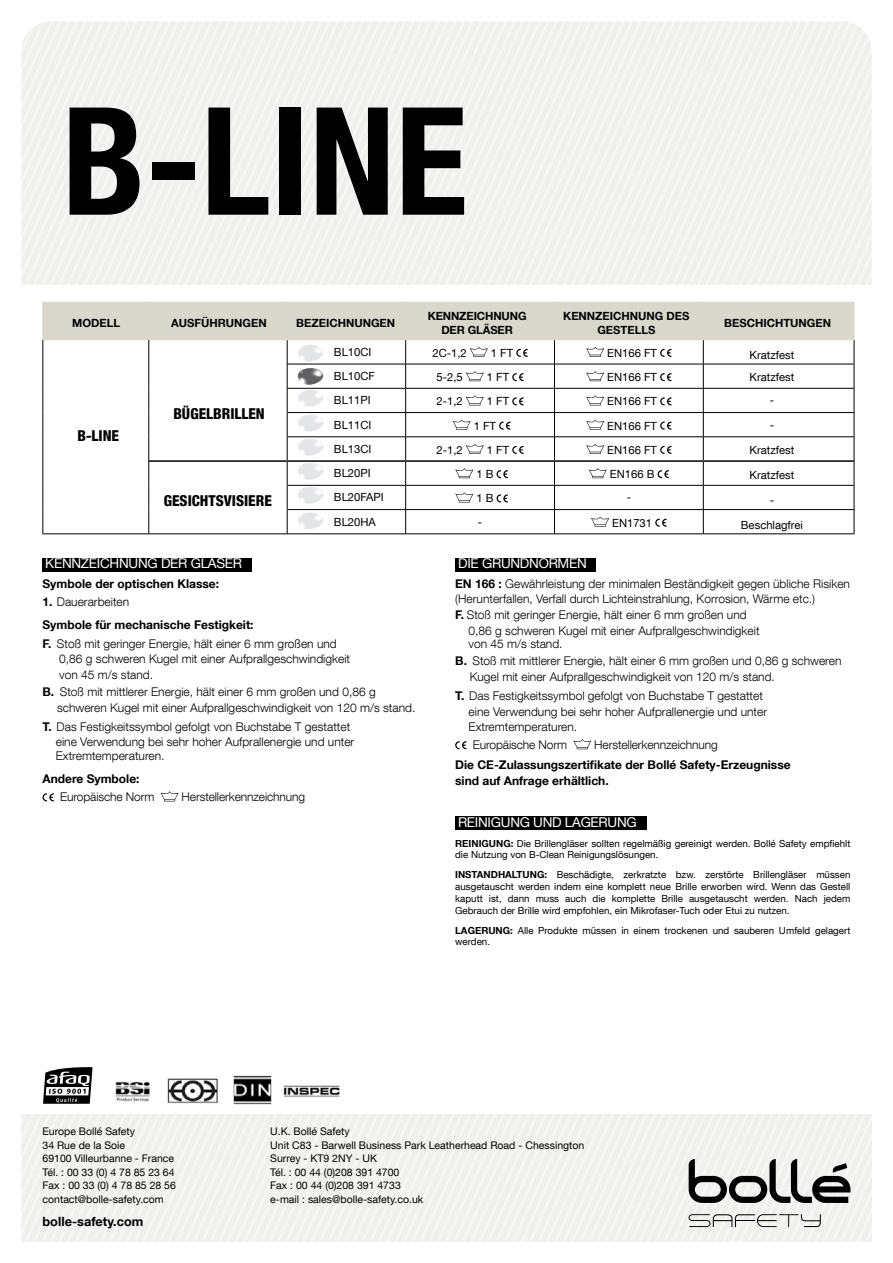
<style>
.page{position:relative;width:893px;height:1263px;background:#fff}
.page>*{position:absolute;margin:0;border:0;box-sizing:border-box;transform-origin:0 0}
.t1{font:700 condensed 150px "Helvetica Neue LT Com";color:#000}
.t2{font:800 condensed 15px "Helvetica Neue LT Com";color:#000}
.t3{font:13.5px "Helvetica Neue LT Com";letter-spacing:-.02em;color:#fff}
.t4{font:700 12.75px "Helvetica Neue LT Com";color:#000}
.t5{font:300 12px/15.6px "Helvetica Neue LT Com";color:#000}
.t6{font:700 12px/22.8px "Helvetica Neue LT Com";color:#000}
.t7{font:11.25px/22px "Helvetica Neue LT Com";color:#000}
.t8{font:700 11.25px/13.5px "Helvetica Neue LT Com";color:#000;text-align:center}
.t9{font:10.5px/13.5px "Helvetica Neue LT Com";color:#000}
.t10{font:9.75px/11.7px "Helvetica Neue LT Com";color:#000}
.s1{font-weight:300}
.s2{font-weight:700}
</style>
<div class="page">
<img style="left:115px;top:1075px;width:225px;height:30px">
<svg style="left:689px;top:1159px;width:161px;height:44px"></svg>
<svg style="left:689px;top:1214px;width:132px;height:13px"></svg>
<svg style="left:43px;top:1067px;width:50px;height:37px"></svg>
<hr style="left:149px;top:534px;width:138px;height:1px;background:#000">
<hr style="left:287px;top:534px;width:119px;height:1px;background:#000">
<hr style="left:406px;top:534px;width:148px;height:1px;background:#000">
<hr style="left:554px;top:534px;width:149px;height:1px;background:#000">
<hr style="left:703px;top:534px;width:151px;height:1px;background:#000">
<hr style="left:43px;top:534px;width:106px;height:1px;background:#000">
<svg style="left:43px;top:302px;width:812px;height:232px"></svg>
<img style="left:297px;top:345px;width:27px;height:17px">
<img style="left:297px;top:368px;width:27px;height:18px">
<img style="left:297px;top:390px;width:27px;height:17px">
<img style="left:297px;top:415px;width:27px;height:17px">
<img style="left:297px;top:439px;width:27px;height:17px">
<img style="left:297px;top:463px;width:27px;height:18px">
<img style="left:297px;top:487px;width:27px;height:18px">
<img style="left:297px;top:512px;width:27px;height:18px">
<svg style="left:43px;top:793px;width:11px;height:8px"></svg>
<svg style="left:161px;top:791px;width:17px;height:10px"></svg>
<svg style="left:455px;top:741px;width:11px;height:8px"></svg>
<svg style="left:573px;top:739px;width:18px;height:10px"></svg>
<div style="left:43px;top:558px;width:209px;height:13px;background:#000"></div>
<div style="left:455px;top:558px;width:141px;height:13px;background:#000"></div>
<div style="left:455px;top:816px;width:191px;height:14px;background:#000"></div>
<h1 class="t1" style="left:62px;top:72px;width:407px">B-LINE</h1>
<p class="t8" style="left:72px;top:316px;width:49px">MODELL</p>
<p class="t8" style="left:171px;top:316px;width:97px">AUSFÜHRUNGEN</p>
<p class="t8" style="left:296px;top:316px;width:100px">BEZEICHNUNGEN</p>
<p class="t8" style="left:428px;top:309px;width:100px">KENNZEICHNUNG<br>DER GLÄSER</p>
<p class="t8" style="left:563px;top:309px;width:128px">KENNZEICHNUNG DES<br>GESTELLS</p>
<p class="t8" style="left:724px;top:316px;width:108px">BESCHICHTUNGEN</p>
<p class="t2" style="left:77px;top:427px;width:43px">B-LINE</p>
<p class="t2" style="left:173px;top:404px;width:93px">BÜGELBRILLEN</p>
<p class="t2" style="left:164px;top:492px;width:110px">GESICHTSVISIERE</p>
<p class="t7" style="left:334px;top:341px;width:39px">BL10CI</p>
<p class="t7" style="left:432px;top:342px;width:36px">2C-1,2</p>
<p class="t7" style="left:491px;top:342px;width:24px">1 FT</p>
<p class="t7" style="left:607px;top:342px;width:51px">EN166 FT</p>
<p class="t7" style="left:334px;top:365px;width:43px">BL10CF</p>
<p class="t7" style="left:437px;top:366px;width:28px">5-2,5</p>
<p class="t7" style="left:487px;top:366px;width:24px">1 FT</p>
<p class="t7" style="left:607px;top:366px;width:51px">EN166 FT</p>
<p class="t7" style="left:334px;top:389px;width:38px">BL11PI</p>
<p class="t7" style="left:437px;top:390px;width:28px">2-1,2</p>
<p class="t7" style="left:487px;top:390px;width:24px">1 FT</p>
<p class="t7" style="left:607px;top:390px;width:51px">EN166 FT</p>
<p class="t7" style="left:334px;top:413px;width:39px">BL11CI</p>
<p class="t7" style="left:474px;top:414px;width:24px">1 FT</p>
<p class="t7" style="left:607px;top:414px;width:51px">EN166 FT</p>
<p class="t7" style="left:334px;top:438px;width:39px">BL13CI</p>
<p class="t7" style="left:437px;top:439px;width:28px">2-1,2</p>
<p class="t7" style="left:487px;top:439px;width:24px">1 FT</p>
<p class="t7" style="left:607px;top:439px;width:51px">EN166 FT</p>
<p class="t7" style="left:334px;top:462px;width:38px">BL20PI</p>
<p class="t7" style="left:476px;top:463px;width:19px">1 B</p>
<p class="t7" style="left:610px;top:463px;width:46px">EN166 B</p>
<p class="t7" style="left:334px;top:486px;width:51px">BL20FAPI</p>
<p class="t7" style="left:476px;top:487px;width:19px">1 B</p>
<p class="t7" style="left:627px;top:486px;width:6px">-</p>
<p class="t7" style="left:334px;top:510px;width:43px">BL20HA</p>
<p class="t7" style="left:478px;top:510px;width:6px">-</p>
<p class="t7" style="left:612px;top:511px;width:42px">EN1731</p>
<p class="t3" style="left:45px;top:555px;width:198px">KENNZEICHNUNG DER GLÄSER</p>
<p class="t3" style="left:458px;top:555px;width:130px">DIE GRUNDNORMEN</p>
<p class="t7" style="left:750px;top:343px;width:46px">Kratzfest<br>Kratzfest</p>
<p class="t7" style="left:770px;top:388px;width:6px;line-height:24.3px">- -</p>
<p class="t7" style="left:750px;top:438px;width:46px">Kratzfest</p>
<p class="t7" style="left:750px;top:463px;width:46px">Kratzfest</p>
<p class="t7" style="left:770px;top:488px;width:6px">-</p>
<p class="t7" style="left:741px;top:514px;width:64px">Beschlagfrei</p>
<p class="t6" style="left:43px;top:572px;width:178px">Symbole der optischen Klasse:</p>
<p class="t6" style="left:43px;top:590px;width:213px">1. <span class="s1">Dauerarbeiten<br></span>Symbole für mechanische Festigkeit:</p>
<p class="t5" style="left:43px;top:635px;width:296px"><span class="s2">F.</span> Stoß mit geringer Energie, hält einer 6 mm großen und</p>
<p class="t5" style="left:59px;top:651px;width:292px">0,86 g schweren Kugel mit einer Aufprallgeschwindigkeit</p>
<p class="t5" style="left:59px;top:667px;width:96px">von 45 m/s stand.</p>
<p class="t5" style="left:43px;top:683px;width:335px"><span class="s2">B.</span> Stoß mit mittlerer Energie, hält einer 6 mm großen und 0,86 g</p>
<p class="t5" style="left:57px;top:700px;width:360px">schweren Kugel mit einer Aufprallgeschwindigkeit von 120 m/s stand.</p>
<p class="t5" style="left:56px;top:718px;width:300px;text-indent:-13px"><span class="s2">T.</span> Das Festigkeitssymbol gefolgt von Buchstabe T gestattet eine Verwendung bei sehr hoher Aufprallenergie und unter</p>
<p class="t5" style="left:56px;top:747px;width:110px">Extremtemperaturen.</p>
<p class="t6" style="left:43px;top:767px;width:99px">Andere Symbole:</p>
<p class="t5" style="left:60px;top:789px;width:96px">Europäische Norm</p>
<p class="t5" style="left:182px;top:789px;width:125px">Herstellerkennzeichnung</p>
<p class="t5" style="left:455px;top:576px;width:396px;line-height:15px"><span class="s2">EN 166 :</span> Gewährleistung der minimalen Beständigkeit gegen übliche Risiken (Herunterfallen, Verfall durch Lichteinstrahlung, Korrosion, Wärme etc.)</p>
<p class="t5" style="left:469px;top:607px;width:292px;text-indent:-13px"><span class="s2">F.</span> Stoß mit geringer Energie, hält einer 6 mm großen und<br>0,86 g schweren Kugel mit einer Aufprallgeschwindigkeit</p>
<p class="t5" style="left:469px;top:636px;width:96px">von 45 m/s stand.</p>
<p class="t5" style="left:455px;top:652px;width:388px"><span class="s2">B.</span> Stoß mit mittlerer Energie, hält einer 6 mm großen und 0,86 g schweren</p>
<p class="t5" style="left:470px;top:669px;width:307px">Kugel mit einer Aufprallgeschwindigkeit von 120 m/s stand.</p>
<p class="t5" style="left:469px;top:688px;width:300px;text-indent:-13px"><span class="s2">T.</span> Das Festigkeitssymbol gefolgt von Buchstabe T gestattet eine Verwendung bei sehr hoher Aufprallenergie und unter<br>Extremtemperaturen.</p>
<p class="t5" style="left:473px;top:737px;width:96px">Europäische Norm</p>
<p class="t5" style="left:594px;top:737px;width:125px">Herstellerkennzeichnung</p>
<p class="t6" style="left:455px;top:756px;width:337px;line-height:16.5px">Die CE-Zulassungszertifikate der Bollé Safety-Erzeugnisse sind auf Anfrage erhältlich.</p>
<p class="t3" style="left:458px;top:814px;width:180px">REINIGUNG UND LAGERUNG</p>
<p class="t10" style="left:455px;top:837px;width:397px"><span class="s2">REINIGUNG:</span> Die Brillengläser sollten regelmäßig gereinigt werden. Bollé Safety empfiehlt die Nutzung von B-Clean Reinigungslösungen.</p>
<p class="t10" style="left:455px;top:869px;width:397px;text-align:justify"><span class="s2">INSTANDHALTUNG:</span> Beschädigte, zerkratzte bzw. zerstörte Brillengläser müssen ausgetauscht werden indem eine komplett neue Brille erworben wird. Wenn das Gestell kaputt ist, dann muss auch die komplette Brille ausgetauscht werden. Nach jedem Gebrauch der Brille wird empfohlen, ein Mikrofaser-Tuch oder Etui zu nutzen.</p>
<p class="t10" style="left:455px;top:924px;width:397px"><span class="s2">LAGERUNG:</span> Alle Produkte müssen in einem trockenen und sauberen Umfeld gelagert werden.</p>
<p class="t9" style="left:43px;top:1124px;width:135px">Europe Bollé Safety<br>34 Rue de la Soie<br>69100 Villeurbanne - France<br>Tél. : 00 33 (0) 4 78 85 23 64<br>Fax : 00 33 (0) 4 78 85 28 56 contact@bolle-safety.com</p>
<p class="t4" style="left:43px;top:1213px;width:103px">bolle-safety.com</p>
<p class="t9" style="left:270px;top:1124px;width:316px">U.K. Bollé Safety<br>Unit C83 - Barwell Business Park Leatherhead Road - Chessington<br>Surrey - KT9 2NY - UK<br>Tél. : 00 44 (0)208 391 4700<br>Fax : 00 44 (0)208 391 4733<br>e-mail : sales@bolle-safety.co.uk</p>
</div>
